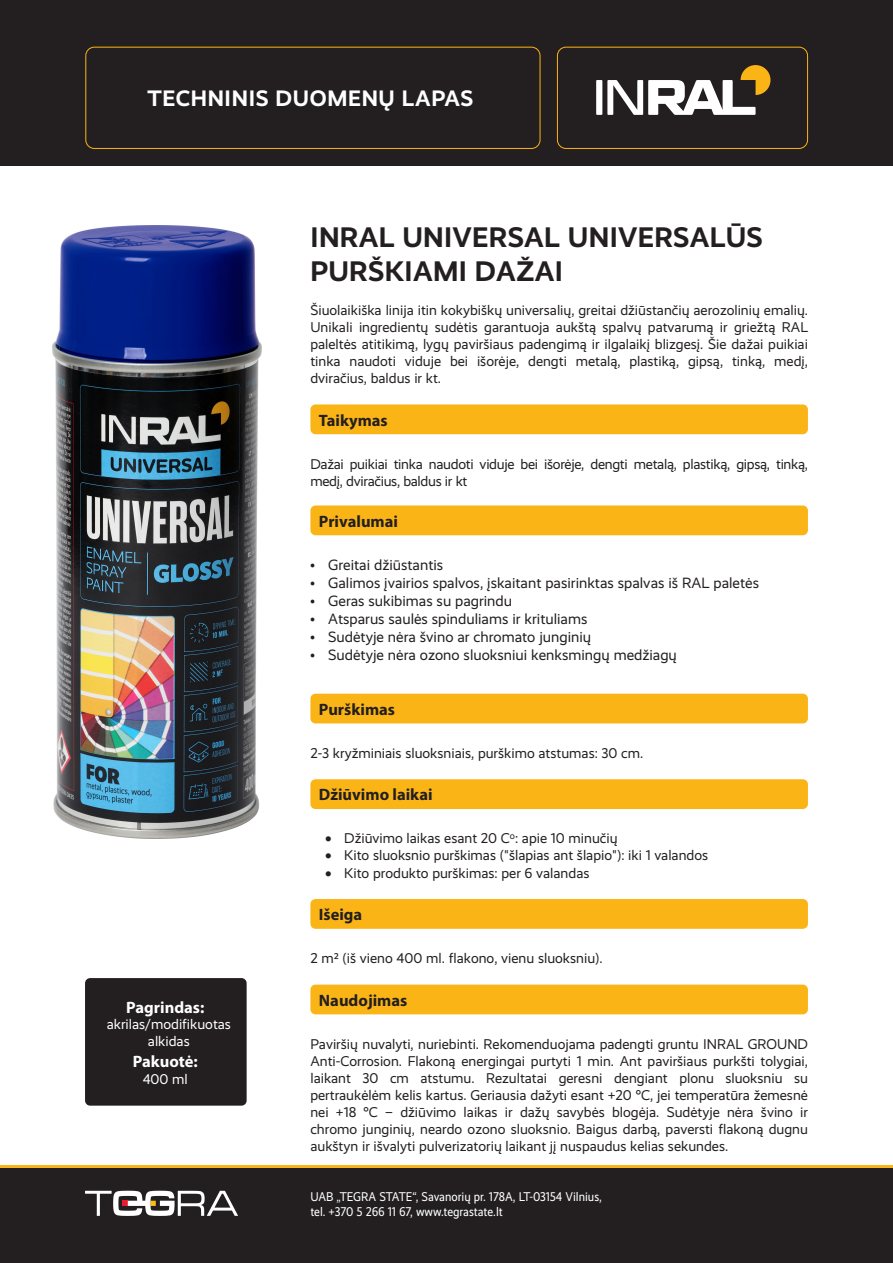
<style>
.page{position:relative;width:893px;height:1263px;background:#fff}
.page>*{position:absolute;margin:0;border:0;box-sizing:border-box;transform-origin:0 0}
.t1{font:700 28.5px/34.2px "Realist";letter-spacing:.01em;color:#231f20}
.t2{font:700 22.5px "Realist";letter-spacing:.03em;color:#fff}
.t3{font:700 16.5px "Myriad Pro";color:#231f20}
.t4{font:700 16.5px "Myriad Pro";color:#fff}
.t5{font:15px "Realist";color:#231f20}
.t6{font:14.25px/17.1px "Realist";color:#231f20;text-align:justify}
.t7{font:14.25px/17.1px "Realist";letter-spacing:-.02em;color:#231f20}
.t8{font:14.25px/17.1px "Realist";color:#fff;text-align:center}
.t9{font:12.75px/15.3px "Realist Narrow";color:#fff}
</style>
<div class="page">
<div style="left:0;top:1165px;width:893px;height:98px;background:#231f20"></div>
<hr style="left:0;top:1165px;width:893px;height:2px;background:#fbb416">
<svg style="left:85px;top:1191px;width:153px;height:25px"></svg>
<div style="left:0;top:0;width:893px;height:166px;background:#231f20"></div>
<div style="left:85px;top:47px;width:455px;height:102px;border:1px solid #fbb416;border-radius:9px"></div>
<div style="left:557px;top:47px;width:251px;height:102px;border:1px solid #fbb416;border-radius:9px"></div>
<div style="left:596px;top:80px;width:6px;height:35px;background:#fff"></div>
<svg style="left:607px;top:65px;width:163px;height:50px"></svg>
<div style="left:310px;top:404px;width:498px;height:30px;background:#fbb416;border-radius:5px"></div>
<div style="left:310px;top:505px;width:498px;height:30px;background:#fbb416;border-radius:5px"></div>
<div style="left:310px;top:694px;width:498px;height:29px;background:#fbb416;border-radius:5px"></div>
<div style="left:310px;top:779px;width:498px;height:30px;background:#fbb416;border-radius:5px"></div>
<div style="left:310px;top:899px;width:498px;height:30px;background:#fbb416;border-radius:5px"></div>
<div style="left:310px;top:984px;width:498px;height:30px;background:#fbb416;border-radius:5px"></div>
<div style="left:85px;top:978px;width:162px;height:128px;background:#231f20;border-radius:5px"></div>
<img style="left:52px;top:226px;width:209px;height:612px">
<h2 class="t2" style="left:148px;top:86px;width:327px">TECHNINIS DUOMENŲ LAPAS</h2>
<p class="t4" style="left:126px;top:996px;width:80px">Pagrindas:</p>
<p class="t8" style="left:107px;top:1016px;width:126px">akrilas/modifikuotas alkidas</p>
<p class="t4" style="left:133px;top:1050px;width:67px">Pakuotė:</p>
<p class="t8" style="left:143px;top:1070px;width:47px">400 ml</p>
<h1 class="t1" style="left:310px;top:220px;width:454px">INRAL UNIVERSAL UNIVERSALŪS<br>PURŠKIAMI DAŽAI</h1>
<p class="t6" style="left:310px;top:301px;width:499px">Šiuolaikiška linija itin kokybiškų universalių, greitai džiūstančių aerozolinių emalių.<br>Unikali ingredientų sudėtis garantuoja aukštą spalvų patvarumą ir griežtą RAL paleltės atitikimą, lygų paviršiaus padengimą ir ilgalaikį blizgesį. Šie dažai puikiai tinka naudoti viduje bei išorėje, dengti metalą, plastiką, gipsą, tinką, medį, dviračius, baldus ir kt.</p>
<p class="t3" style="left:319px;top:409px;width:70px">Taikymas</p>
<p class="t7" style="left:310px;top:455px;width:499px">Dažai puikiai tinka naudoti viduje bei išorėje, dengti metalą, plastiką, gipsą, tinką, medį, dviračius, baldus ir kt</p>
<p class="t3" style="left:319px;top:510px;width:81px">Privalumai</p>
<p class="t5" style="left:310px;top:557px;width:135px">• Greitai džiūstantis</p>
<p class="t5" style="left:310px;top:575px;width:450px">• Galimos įvairios spalvos, įskaitant pasirinktas spalvas iš RAL paletės</p>
<p class="t5" style="left:310px;top:593px;width:203px">• Geras sukibimas su pagrindu</p>
<p class="t5" style="left:310px;top:611px;width:279px">• Atsparus saulės spinduliams ir krituliams</p>
<p class="t5" style="left:310px;top:629px;width:282px">• Sudėtyje nėra švino ar chromato junginių</p>
<p class="t5" style="left:310px;top:647px;width:368px">• Sudėtyje nėra ozono sluoksniui kenksmingų medžiagų</p>
<p class="t3" style="left:319px;top:698px;width:78px">Purškimas</p>
<p class="t6" style="left:310px;top:744px;width:334px">2-3 kryžminiais sluoksniais, purškimo atstumas: 30 cm.</p>
<p class="t3" style="left:319px;top:784px;width:115px">Džiūvimo laikai</p>
<p class="t6" style="left:325px;top:830px;width:294px">• Džiūvimo laikas esant 20 C<sup>o</sup>: apie 10 minučių</p>
<p class="t6" style="left:325px;top:847px;width:384px">• Kito sluoksnio purškimas ("šlapias ant šlapio"): iki 1 valandos</p>
<p class="t6" style="left:325px;top:864px;width:266px">• Kito produkto purškimas: per 6 valandas</p>
<p class="t3" style="left:319px;top:904px;width:45px">Išeiga</p>
<p class="t6" style="left:310px;top:950px;width:294px">2 m2 (iš vieno 400 ml. flakono, vienu sluoksniu).</p>
<p class="t3" style="left:319px;top:989px;width:90px">Naudojimas</p>
<p class="t6" style="left:310px;top:1035px;width:499px">Paviršių nuvalyti, nuriebinti. Rekomenduojama padengti gruntu INRAL GROUND Anti-Corrosion. Flakoną energingai purtyti 1 min. Ant paviršiaus purkšti tolygiai, laikant 30 cm atstumu. Rezultatai geresni dengiant plonu sluoksniu su pertraukėlėm kelis kartus. Geriausia dažyti esant +20 °C, jei temperatūra žemesnė nei +18 °C – džiūvimo laikas ir dažų savybės blogėja. Sudėtyje nėra švino ir chromo junginių, neardo ozono sluoksnio. Baigus darbą, paversti flakoną dugnu aukštyn ir išvalyti pulverizatorių laikant jį nuspaudus kelias sekundes.</p>
<p class="t9" style="left:310px;top:1188px;width:293px">UAB „TEGRA STATE“, Savanorių pr. 178A, LT-03154 Vilnius, tel. +370 5 266 11 67, www.tegrastate.lt</p>
</div>
